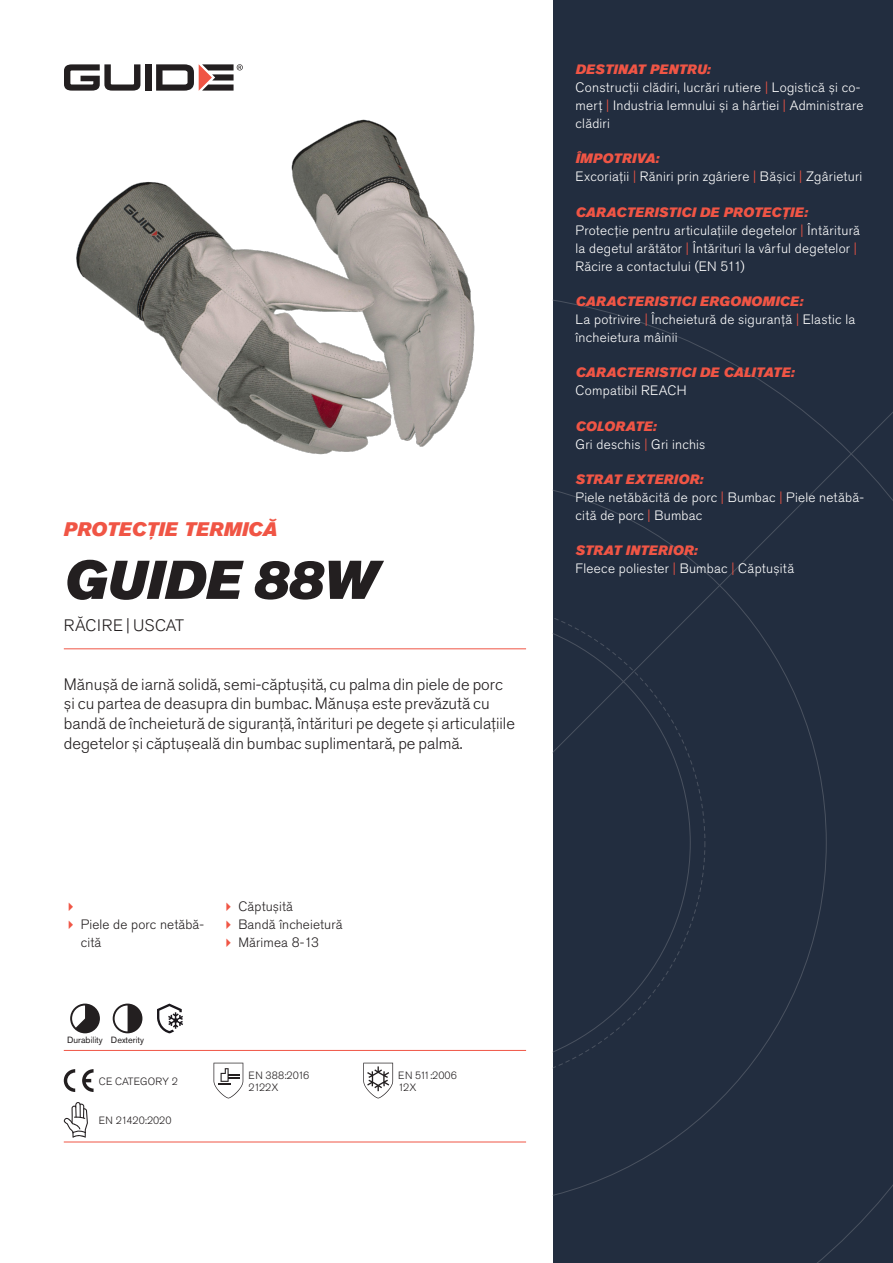
<style>
.page{position:relative;width:893px;height:1263px;background:#fff}
.page>*{position:absolute;margin:0;border:0;box-sizing:border-box;transform-origin:0 0}
.Rubrik{font:italic 54px "Akzidenz Grotesk Pro Super";color:#231f20}
.Överrubrik{font:italic 19.5px "Akzidenz Grotesk Pro Super";letter-spacing:-.005em;color:#f05545}
.Ingress{font:300 16.5px/19.8px "Akzidenz Grotesk Pro";color:#231f20}
.Product_-_AltSegment{font:300 16.5px "Akzidenz Grotesk Pro";letter-spacing:.03em;color:#231f20}
.Produkt_-_Brödtext{font:300 13.5px/18px "Akzidenz Grotesk Pro";letter-spacing:.02em;color:#fff}
.Produkt_-_Namn{font:italic 13.5px "Akzidenz Grotesk Pro Super";letter-spacing:.01em;color:#f05545}
.t1{font:300 13.5px/18px "Akzidenz Grotesk Pro";letter-spacing:.01em;color:#231f20}
.t2{font:300 10.5px "Akzidenz Grotesk Pro";color:#231f20}
.Produkt_-_Egenskaper{font:9px "Akzidenz Grotesk Pro";color:#231f20}
.s1{color:#f05545}
</style>
<div class="page">
<div style="left:145px;top:64px;width:7px;height:27px;background:#231f20"></div>
<svg style="left:156px;top:64px;width:87px;height:27px"></svg>
<svg style="left:64px;top:64px;width:76px;height:27px"></svg>
<div style="left:553px;top:0;width:340px;height:1263px;background:#222d3f"></div>
<svg style="left:553px;top:300px;width:340px;height:963px"></svg>
<hr style="left:64px;top:1050px;width:462px;height:1px;background:#f05545">
<hr style="left:64px;top:1142px;width:462px;height:1px;background:#f05545">
<svg style="left:70px;top:1003px;width:30px;height:30px"></svg>
<svg style="left:113px;top:1003px;width:29px;height:30px"></svg>
<svg style="left:157px;top:1003px;width:26px;height:30px"></svg>
<svg style="left:64px;top:1069px;width:11px;height:23px"></svg>
<svg style="left:82px;top:1069px;width:12px;height:23px"></svg>
<svg style="left:214px;top:1063px;width:29px;height:35px"></svg>
<svg style="left:363px;top:1063px;width:30px;height:35px"></svg>
<svg style="left:64px;top:1102px;width:24px;height:36px"></svg>
<img style="left:76px;top:119px;width:399px;height:336px">
<hr style="left:64px;top:648px;width:462px;height:1px;background:#f05545">
<p class="Överrubrik" style="left:64px;top:517px;width:215px">PROTECȚIE TERMICĂ</p>
<p class="Rubrik" style="left:64px;top:545px;width:315px">GUIDE 88W</p>
<p class="Product_-_AltSegment" style="left:64px;top:615px;width:122px">RĂCIRE | USCAT</p>
<p class="Ingress" style="left:64px;top:674px;width:453px">Mănușă de iarnă solidă, semi-căptușită, cu palma din piele de porc și cu partea de deasupra din bumbac. Mănușa este prevăzută cu bandă de încheietură de siguranță, întărituri pe degete și articulațiile degetelor și căptușeală din bumbac suplimentară, pe palmă.</p>
<p class="t1" style="left:81px;top:915px;width:125px">Piele de porc netăbă&shy;cită</p>
<p class="t1" style="left:238px;top:897px;width:56px">Căptușită</p>
<p class="t1" style="left:238px;top:915px;width:106px">Bandă încheietură</p>
<p class="t1" style="left:238px;top:933px;width:82px">Mărimea 8-13</p>
<p class="Produkt_-_Egenskaper" style="left:67px;top:1034px;width:37px">Durability</p>
<p class="Produkt_-_Egenskaper" style="left:111px;top:1034px;width:35px">Dexterity</p>
<p class="t2" style="left:99px;top:1074px;width:81px">CE CATEGORY 2</p>
<p class="t2" style="left:99px;top:1113px;width:74px">EN 21420:2020</p>
<p class="t2" style="left:248px;top:1068px;width:62px">EN 388:2016</p>
<p class="t2" style="left:248px;top:1080px;width:32px">2122X</p>
<p class="t2" style="left:398px;top:1068px;width:60px">EN 511:2006</p>
<p class="t2" style="left:398px;top:1080px;width:20px">12X</p>
<p class="Produkt_-_Namn" style="left:576px;top:60px;width:136px">DESTINAT PENTRU:</p>
<p class="Produkt_-_Brödtext" style="left:576px;top:78px;width:289px">Construcții clădiri, lucrări rutiere <span class="s1">|</span> Logistică și co&shy;merț <span class="s1">|</span> Industria lemnului și a hârtiei <span class="s1">|</span> Administrare clădiri</p>
<p class="Produkt_-_Namn" style="left:576px;top:150px;width:85px">ÎMPOTRIVA:</p>
<p class="Produkt_-_Brödtext" style="left:576px;top:168px;width:288px">Excoriații <span class="s1">|</span> Răniri prin zgâriere <span class="s1">|</span> Bășici <span class="s1">|</span> Zgârieturi</p>
<p class="Produkt_-_Namn" style="left:576px;top:203px;width:234px">CARACTERISTICI DE PROTECȚIE:</p>
<p class="Produkt_-_Brödtext" style="left:576px;top:221px;width:286px">Protecție pentru articulațiile degetelor <span class="s1">|</span> Întăritură la degetul arătător <span class="s1">|</span> Întărituri la vârful degetelor <span class="s1">|<br></span>Răcire a contactului (EN 511)</p>
<p class="Produkt_-_Namn" style="left:576px;top:292px;width:229px">CARACTERISTICI ERGONOMICE:</p>
<p class="Produkt_-_Brödtext" style="left:576px;top:310px;width:281px">La potrivire <span class="s1">|</span> Încheietură de siguranță <span class="s1">|</span> Elastic la încheietura mâinii</p>
<p class="Produkt_-_Namn" style="left:576px;top:364px;width:220px">CARACTERISTICI DE CALITATE:</p>
<p class="Produkt_-_Brödtext" style="left:576px;top:382px;width:113px">Compatibil REACH</p>
<p class="Produkt_-_Namn" style="left:576px;top:417px;width:82px">COLORATE:</p>
<p class="Produkt_-_Brödtext" style="left:576px;top:435px;width:131px">Gri deschis <span class="s1">|</span> Gri inchis</p>
<p class="Produkt_-_Namn" style="left:576px;top:470px;width:129px">STRAT EXTERIOR:</p>
<p class="Produkt_-_Brödtext" style="left:576px;top:488px;width:290px">Piele netăbăcită de porc <span class="s1">|</span> Bumbac <span class="s1">|</span> Piele netăbă&shy;cită de porc <span class="s1">|</span> Bumbac</p>
<p class="Produkt_-_Namn" style="left:576px;top:542px;width:123px">STRAT INTERIOR:</p>
<p class="Produkt_-_Brödtext" style="left:576px;top:560px;width:220px">Fleece poliester <span class="s1">|</span> Bumbac <span class="s1">|</span> Căptușită</p>
</div>
